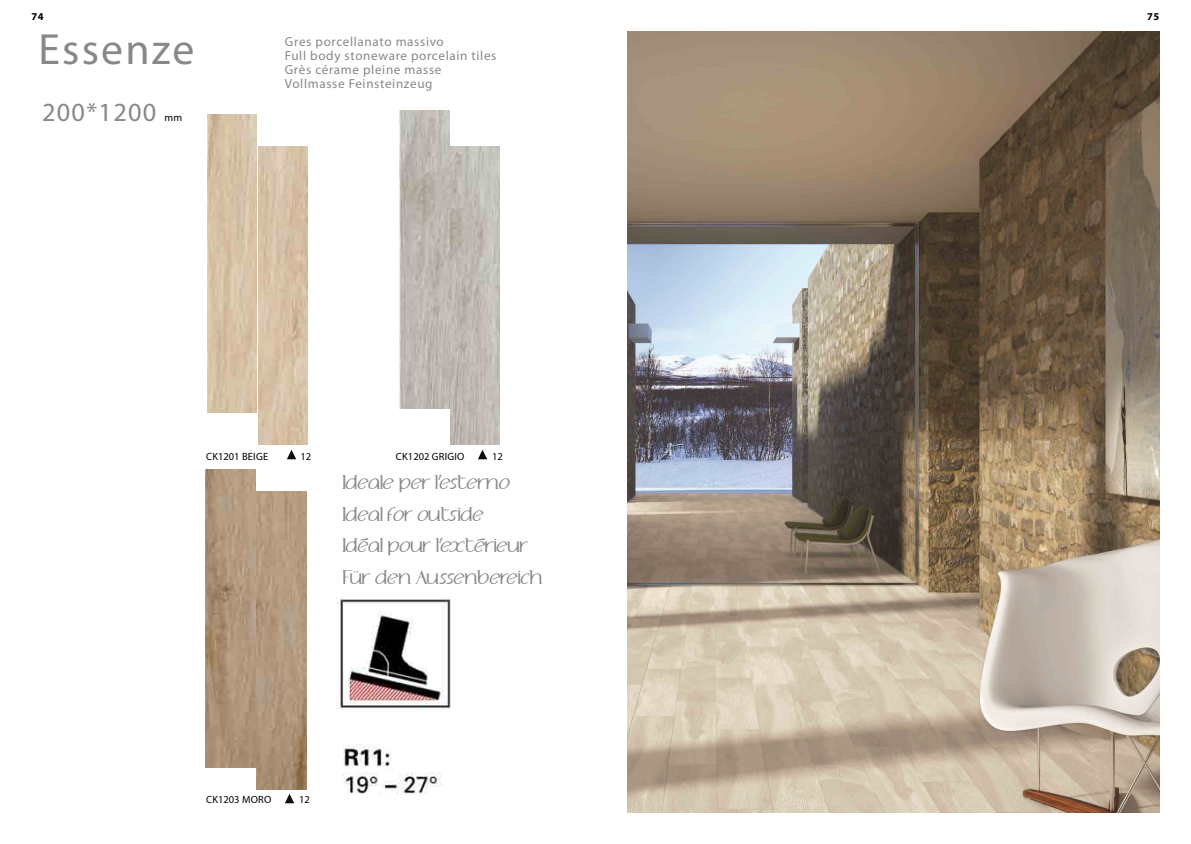
<style>
.page{position:relative;width:1191px;height:844px;background:#fff}
.page>*{position:absolute;margin:0;border:0;box-sizing:border-box;transform-origin:0 0}
.t1{font:43.75px "Myriad Pro";letter-spacing:.05em;color:#87888a}
.misure{font:26.25px "Myriad Pro";letter-spacing:.05em;color:#87888a}
.t2{font:15.75px "Adolphus Serif";color:#87888a}
.t3{font:13.12px "Myriad Pro";letter-spacing:.05em;color:#87888a}
.nome_articolo{font:10.5px "Myriad Pro";letter-spacing:.015em;color:#000}
.t4{font:700 10.5px "Myriad Pro";color:#000}
.misure-2{font:10.5px "Myriad Pro";color:#000}
</style>
<div class="page">
<svg style="left:287px;top:450px;width:9px;height:9px"></svg>
<img style="left:207px;top:114px;width:50px;height:298px">
<img style="left:258px;top:146px;width:50px;height:298px">
<svg style="left:478px;top:450px;width:9px;height:9px"></svg>
<img style="left:399px;top:110px;width:50px;height:298px">
<img style="left:450px;top:146px;width:50px;height:298px">
<img style="left:206px;top:469px;width:49px;height:297px">
<img style="left:257px;top:491px;width:49px;height:298px">
<svg style="left:285px;top:793px;width:9px;height:9px"></svg>
<img style="left:336px;top:597px;width:115px;height:197px">
<img style="left:627px;top:32px;width:532px;height:780px">
<p class="t4" style="left:32px;top:9px;width:14px">74</p>
<p class="t4" style="left:1147px;top:9px;width:14px">75</p>
<p class="t1" style="left:38px;top:23px;width:157px">Essenze</p>
<p class="t3" style="left:285px;top:34px;width:160px">Gres porcellanato massivo</p>
<p class="t3" style="left:285px;top:48px;width:213px">Full body stoneware porcelain tiles</p>
<p class="t3" style="left:285px;top:62px;width:158px">Grès cérame pleine masse</p>
<p class="t3" style="left:285px;top:76px;width:149px">Vollmasse Feinsteinzeug</p>
<p class="misure" style="left:42px;top:96px;width:116px">200*1200</p>
<p class="misure-2" style="left:165px;top:111px;width:19px">mm</p>
<p class="nome_articolo" style="left:206px;top:449px;width:64px">CK1201 BEIGE</p>
<p class="nome_articolo" style="left:300px;top:449px;width:12px">12</p>
<p class="nome_articolo" style="left:396px;top:449px;width:70px">CK1202 GRIGIO</p>
<p class="nome_articolo" style="left:492px;top:449px;width:12px">12</p>
<p class="t2" style="left:342px;top:472px;width:169px">Ideale per l’esterno</p>
<p class="t2" style="left:342px;top:503px;width:143px">Ideal for outside</p>
<p class="t2" style="left:342px;top:535px;width:187px">Idéal pour l’extérieur</p>
<p class="t2" style="left:342px;top:566px;width:201px">Für den Außssenbereich</p>
<p class="nome_articolo" style="left:206px;top:792px;width:67px">CK1203 MORO</p>
<p class="nome_articolo" style="left:299px;top:792px;width:12px">12</p>
</div>
